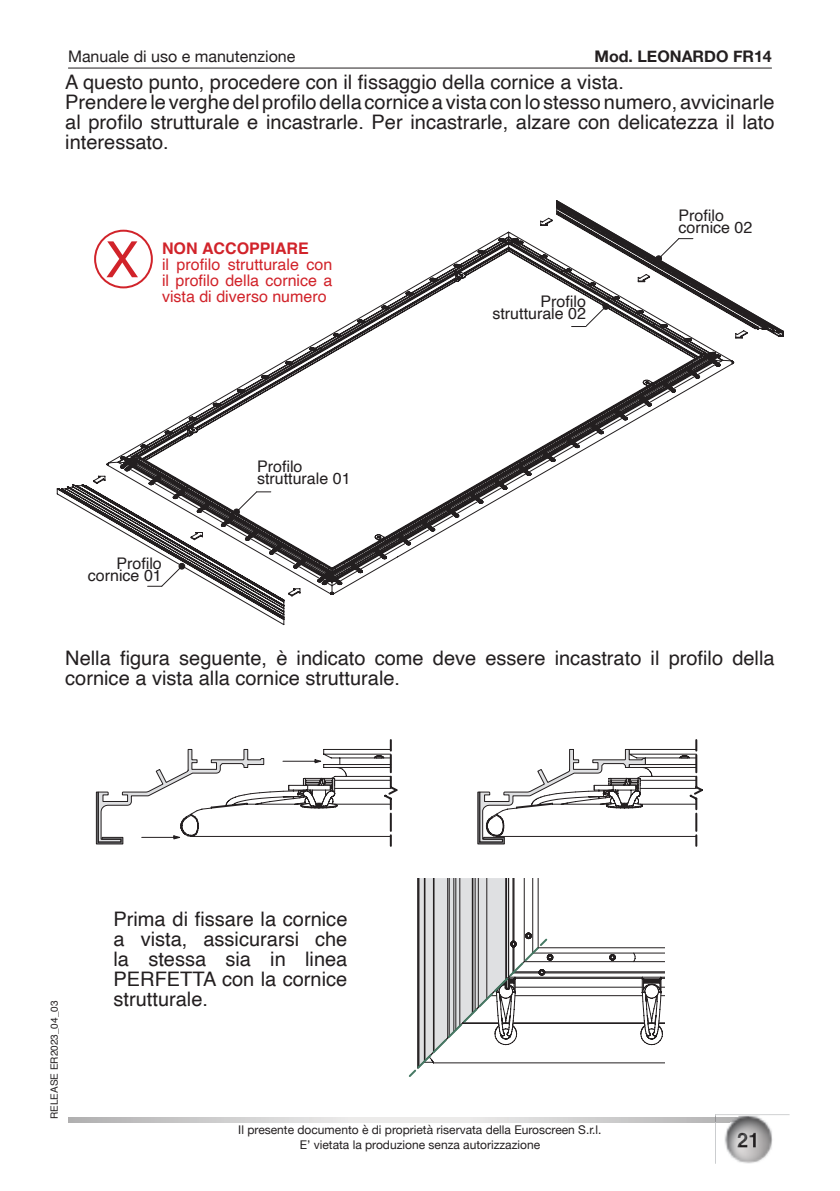
<style>
.page{position:relative;width:840px;height:1191px;background:#fff}
.page>*{position:absolute;margin:0;border:0;box-sizing:border-box;transform-origin:0 0}
.t1{font:50px "Helvetica";color:#d1232a}
.t2{font:20px/20px "Helvetica";color:#231f20}
.t3{font:16px/12px "Helvetica";color:#231f20;text-align:right}
.t4{font:16px/16px "Helvetica";color:#d1232a;text-align:justify}
.t5{font:16px "Helvetica Neue";color:#231f20}
.t6{font:700 16px "Helvetica Neue";color:#231f20}
.t7{font:700 16px "Helvetica";color:#d1232a}
.t8{font:12px/14.4px "Helvetica Neue";color:#231f20;text-align:center}
.t9{font:10px "Helvetica";color:#231f20}
</style>
<div class="page">
<svg style="left:68px;top:1117px;width:647px;height:6px;background:#d3d3d3"></svg>
<hr style="left:68px;top:68px;width:703px;height:1px;background:#231f20">
<img style="left:715px;top:1115px;width:58px;height:48px">
<svg style="left:56px;top:484px;width:239px;height:141px"></svg>
<svg style="left:96px;top:739px;width:302px;height:108px"></svg>
<svg style="left:408px;top:878px;width:255px;height:199px"></svg>
<svg style="left:477px;top:739px;width:226px;height:108px"></svg>
<svg style="left:93px;top:200px;width:690px;height:394px"></svg>
<div style="left:85px;top:557px;width:77px;height:28px;background:#fff"></div>
<div style="left:257px;top:460px;width:95px;height:30px;background:#fff"></div>
<div style="left:678px;top:209px;width:76px;height:28px;background:#fff"></div>
<div style="left:490px;top:296px;width:95px;height:30px;background:#fff"></div>
<p class="t5" style="left:68px;top:47px;width:229px">Manuale di uso e manutenzione</p>
<p class="t6" style="left:594px;top:47px;width:179px">Mod. LEONARDO FR14</p>
<p class="t2" style="left:65px;top:73px;width:710px">A questo punto, procedere con il fissaggio della cornice a vista.<br>Prendereleverghedelprofilodellacorniceavistaconlostessonumero,avvicinarle al profilo strutturale e incastrarle. Per incastrarle, alzare con delicatezza il lato interessato.</p>
<h1 class="t1" style="left:105px;top:240px;width:35px">X</h1>
<p class="t7" style="left:162px;top:241px;width:148px">NON ACCOPPIARE</p>
<p class="t4" style="left:162px;top:257px;width:172px">il profilo strutturale con il profilo della cornice a vista di diverso numero</p>
<p class="t3" style="left:257px;top:461px;width:95px;text-align:left">Profilo strutturale 01</p>
<p class="t3" style="left:88px;top:558px;width:75px">Profilo cornice 01</p>
<p class="t3" style="left:492px;top:297px;width:95px">Profilo strutturale 02</p>
<p class="t3" style="left:678px;top:210px;width:75px;text-align:left">Profilo cornice 02</p>
<p class="t2" style="left:65px;top:649px;width:710px">Nella figura seguente, è indicato come deve essere incastrato il profilo della cornice a vista alla cornice strutturale.</p>
<p class="t9" style="left:50px;top:1119px;width:120px;rotate:-90deg">RELEASE ER2023_04_03</p>
<p class="t2" style="left:113px;top:910px;width:235px;text-align:justify">Prima di fissare la cornice a vista, assicurarsi che la stessa sia in linea PERFETTA con la cornice strutturale.</p>
<p class="t8" style="left:238px;top:1122px;width:364px">Il presente documento è di proprietà riservata della Euroscreen S.r.l.<br>E’ vietata la produzione senza autorizzazione</p>
</div>
